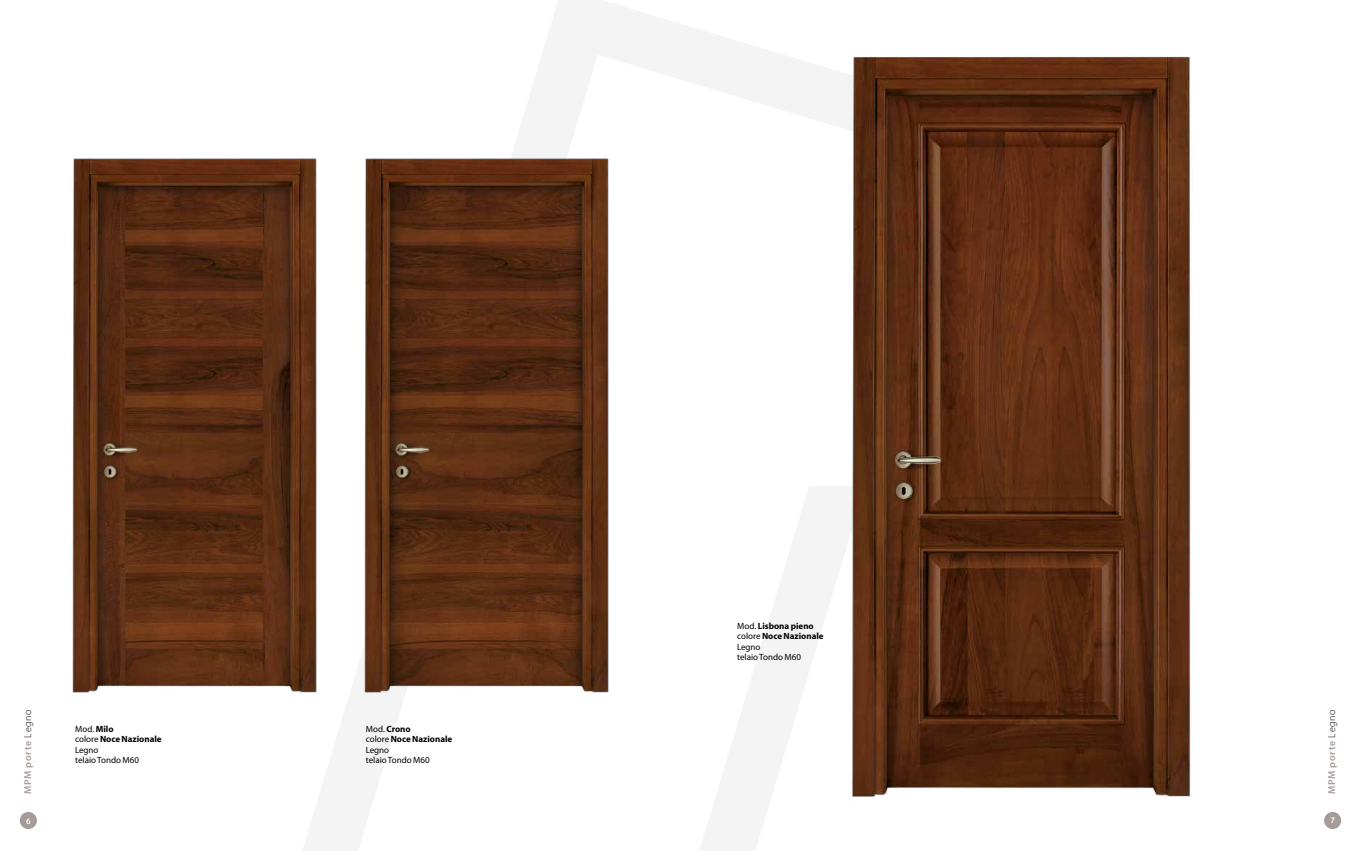
<style>
.page{position:relative;width:1361px;height:851px;background:#fff}
.page>*{position:absolute;margin:0;border:0;box-sizing:border-box;transform-origin:0 0}
.t1{font:600 10px "Myriad Pro";letter-spacing:.075em;color:#a59c99}
.t2{font:9px/10.5px "Myriad Pro";color:#000}
.t3{font:600 8.5px "Myriad Pro";color:#fff}
.s1{font-weight:700}
.s2{font-weight:300;color:#000}
</style>
<div class="page">
<svg style="left:516px;top:0;width:309px;height:142px"></svg>
<svg style="left:303px;top:486px;width:522px;height:364px"></svg>
<img style="left:72px;top:158px;width:263px;height:548px">
<img style="left:345px;top:142px;width:282px;height:564px">
<img style="left:825px;top:56px;width:367px;height:741px">
<div style="left:20px;top:811px;width:17px;height:17px;background:#a59c99;border-radius:50%"></div>
<div style="left:1324px;top:811px;width:17px;height:17px;background:#a59c99;border-radius:50%"></div>
<p class="t2" style="left:737px;top:620px;width:88px">Mod. <span class="s1">Lisbona pieno </span>colore <span class="s1">Noce Nazionale<br></span>Legno<br>telaio Tondo M60</p>
<p class="t1" style="left:22px;top:794px;width:86px;rotate:-90deg">MPM porte <span class="s2">Legno</span></p>
<p class="t1" style="left:1326px;top:794px;width:86px;rotate:-90deg">MPM porte <span class="s2">Legno</span></p>
<p class="t2" style="left:75px;top:723px;width:88px">Mod. <span class="s1">Milo<br></span>colore <span class="s1">Noce Nazionale<br></span>Legno<br>telaio Tondo M60</p>
<p class="t2" style="left:366px;top:723px;width:88px">Mod. <span class="s1">Crono<br></span>colore <span class="s1">Noce Nazionale<br></span>Legno<br>telaio Tondo M60</p>
<p class="t3" style="left:26px;top:816px;width:6px">6</p>
<p class="t3" style="left:1330px;top:815px;width:6px">7</p>
</div>
